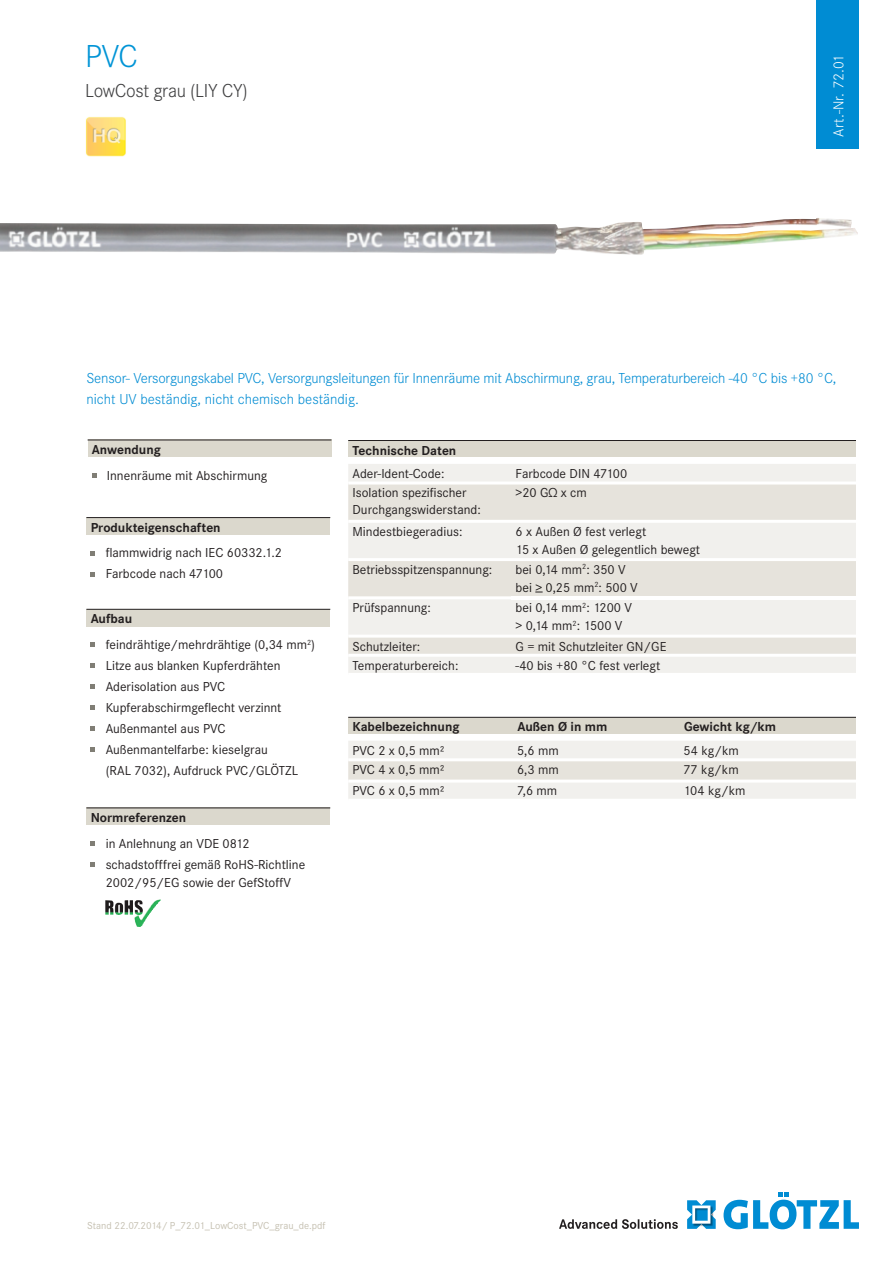
<style>
.page{position:relative;width:893px;height:1263px;background:#fff}
.page>*{position:absolute;margin:0;border:0;box-sizing:border-box;transform-origin:0 0}
.t1{font:300 33px "Corporate S";color:#0094d6}
.t2{font:300 19.5px "Corporate S";letter-spacing:-.02em;color:#3e3e3f}
.t3{font:300 15px/21px "Corporate S";letter-spacing:-.015em;color:#008cd3}
.t4{font:300 15px "Corporate S";letter-spacing:.01em;color:#fff}
.t5{font:13.5px/21px "Corporate S";color:#231f20}
.t6{font:700 13.5px "Corporate S";color:#231f20}
.t7{font:10.5px "Corporate S";color:#c5c0b1}
.s1{font-weight:700}
.s2{color:#1e1b19}
.s3{color:#211d1d}
</style>
<div class="page">
<svg style="left:687px;top:1200px;width:29px;height:29px"></svg>
<svg style="left:723px;top:1192px;width:136px;height:37px"></svg>
<div style="left:816px;top:0;width:43px;height:149px;background:#008cd3"></div>
<svg style="left:559px;top:1219px;width:119px;height:10px"></svg>
<div style="left:88px;top:440px;width:243px;height:17px;background:#dbd8cd"></div>
<hr style="left:88px;top:440px;width:243px;height:1px;background:#231f20">
<svg style="left:92px;top:473px;width:4px;height:5px"></svg>
<div style="left:86px;top:518px;width:244px;height:17px;background:#dbd8cd"></div>
<hr style="left:86px;top:517px;width:244px;height:1px;background:#231f20">
<svg style="left:91px;top:551px;width:4px;height:4px"></svg>
<svg style="left:91px;top:572px;width:4px;height:4px"></svg>
<div style="left:86px;top:609px;width:244px;height:17px;background:#dbd8cd"></div>
<hr style="left:86px;top:609px;width:244px;height:1px;background:#231f20">
<svg style="left:91px;top:642px;width:4px;height:5px"></svg>
<svg style="left:91px;top:663px;width:4px;height:5px"></svg>
<svg style="left:91px;top:684px;width:4px;height:5px"></svg>
<svg style="left:91px;top:705px;width:4px;height:5px"></svg>
<svg style="left:91px;top:726px;width:4px;height:5px"></svg>
<svg style="left:91px;top:747px;width:4px;height:5px"></svg>
<div style="left:86px;top:808px;width:244px;height:17px;background:#dbd8cd"></div>
<hr style="left:86px;top:807px;width:244px;height:1px;background:#231f20">
<svg style="left:91px;top:841px;width:4px;height:5px"></svg>
<svg style="left:91px;top:862px;width:4px;height:5px"></svg>
<div style="left:858px;top:662px;width:16px;height:538px;background:#fff"></div>
<img style="left:85px;top:117px;width:41px;height:39px">
<div style="left:348px;top:440px;width:540px;height:17px;background:#dbd8cd"></div>
<div style="left:348px;top:464px;width:508px;height:209px;background:#f1f0ed"></div>
<svg style="left:348px;top:484px;width:508px;height:170px;background:#ebe9e3"></svg>
<hr style="left:348px;top:440px;width:540px;height:1px;background:#231f20">
<hr style="left:348px;top:481px;width:540px;height:3px;background:#fff">
<hr style="left:348px;top:596px;width:163px;height:3px;background:#fff">
<hr style="left:511px;top:596px;width:377px;height:3px;background:#fff">
<hr style="left:348px;top:635px;width:540px;height:3px;background:#fff">
<hr style="left:348px;top:654px;width:540px;height:3px;background:#fff">
<hr style="left:348px;top:520px;width:540px;height:3px;background:#fff">
<hr style="left:348px;top:558px;width:540px;height:3px;background:#fff">
<svg style="left:348px;top:718px;width:508px;height:81px;background:#ebe9e4"></svg>
<hr style="left:348px;top:717px;width:542px;height:1px;background:#231f20">
<hr style="left:348px;top:758px;width:541px;height:3px;background:#fff">
<hr style="left:348px;top:779px;width:541px;height:3px;background:#fff">
<div style="left:857px;top:425px;width:36px;height:561px;background:#fff"></div>
<img style="left:0;top:218px;width:858px;height:37px">
<img style="left:105px;top:899px;width:56px;height:28px">
<img style="left:519px;top:580px;width:33px;height:33px">
<img style="left:519px;top:583px;width:33px;height:11px">
<h1 class="t1" style="left:85px;top:46px;width:54px">PVC</h1>
<h2 class="t2" style="left:85px;top:84px;width:164px">LowCost grau (LIY CY)</h2>
<p class="t4" style="left:833px;top:137px;width:85px;rotate:-90deg">Art.-Nr. 72.01</p>
<p class="t3" style="left:86px;top:369px;width:751px">Sensor- Versorgungskabel PVC, Versorgungsleitungen für Innenräume mit Abschirmung, grau, Temperaturbereich -40 °C bis +80 °C, nicht UV beständig, nicht chemisch beständig.</p>
<p class="t6" style="left:92px;top:445px;width:71px">Anwendung</p>
<p class="t5" style="left:107px;top:466px;width:162px">Innenräume mit Abschirmung</p>
<p class="t6" style="left:91px;top:523px;width:131px">Produkteigenschaften</p>
<p class="t5" style="left:106px;top:544px;width:178px">flammwidrig nach IEC 60332.1.2<br>Farbcode nach 47100</p>
<p class="t5" style="left:106px;top:607px;width:211px;line-height:26px;text-indent:-15px"><span class="s1">Aufbau<br></span>feindrähtige/mehrdrähtige (0,34 mm<sup>2</sup>)</p>
<p class="t5" style="left:106px;top:657px;width:194px">Litze aus blanken Kupferdrähten<br>Aderisolation aus PVC<br>Kupferabschirmgeflecht verzinnt<br>Außenmantel aus PVC<br>Außenmantelfarbe: kieselgrau<br>(RAL 7032), Aufdruck PVC/GLÖTZL</p>
<p class="t6" style="left:91px;top:813px;width:97px">Normreferenzen</p>
<p class="t5" style="left:106px;top:834px;width:201px">in Anlehnung an VDE 0812 schadstofffrei gemäß RoHS-Richtline</p>
<p class="t5" style="left:106px;top:873px;width:187px">2002/95/EG sowie der GefStoffV</p>
<p class="t6" style="left:352px;top:446px;width:105px">Technische Daten</p>
<p class="t5" style="left:352px;top:465px;width:94px">Ader-Ident-Code:</p>
<p class="t5" style="left:516px;top:465px;width:113px">Farbcode DIN 47100</p>
<p class="t5" style="left:352px;top:486px;width:130px;line-height:16.2px">Isolation spezifischer<br>Durchgangswiderstand:</p>
<p class="t5" style="left:516px;top:484px;width:73px">&gt;20 GΩ x cm</p>
<p class="t5" style="left:352px;top:522px;width:111px">Mindestbiegeradius:</p>
<p class="t5" style="left:516px;top:524px;width:186px;line-height:18px">6 x Außen Ø fest verlegt<br>15 x Außen Ø gelegentlich bewegt</p>
<p class="t5" style="left:352px;top:560px;width:141px">Betriebsspitzenspannung:</p>
<p class="t5" style="left:516px;top:562px;width:124px;line-height:18px">bei 0,14 mm<sup>2</sup>: 350 V <span class="s2">bei &gt; 0</span>,25 mm<sup>2</sup>: 500 V</p>
<p class="t5" style="left:352px;top:599px;width:80px">Prüfspannung:</p>
<p class="t5" style="left:516px;top:600px;width:118px;line-height:18px"><span class="s3">bei 0,14</span> mm<sup>2</sup>: 1200 V &gt; 0,14 mm<sup>2</sup>: 1500 V</p>
<p class="t5" style="left:352px;top:637px;width:69px">Schutzleiter:</p>
<p class="t5" style="left:516px;top:637px;width:152px">G = mit Schutzleiter GN/GE</p>
<p class="t5" style="left:352px;top:656px;width:107px">Temperaturbereich:</p>
<p class="t5" style="left:516px;top:656px;width:146px">-40 bis +80 °C fest verlegt</p>
<p class="t6" style="left:352px;top:722px;width:109px">Kabelbezeichnung</p>
<p class="t6" style="left:517px;top:722px;width:91px">Außen Ø in mm</p>
<p class="t6" style="left:684px;top:722px;width:94px">Gewicht kg/km</p>
<p class="t5" style="left:352px;top:741px;width:94px">PVC 2 x 0,5 mm²</p>
<p class="t5" style="left:517px;top:741px;width:43px">5,6 mm</p>
<p class="t5" style="left:684px;top:741px;width:57px">54 kg/km</p>
<p class="t5" style="left:352px;top:761px;width:94px">PVC 4 x 0,5 mm²</p>
<p class="t5" style="left:517px;top:761px;width:43px">6,3 mm</p>
<p class="t5" style="left:684px;top:761px;width:57px">77 kg/km</p>
<p class="t5" style="left:352px;top:782px;width:94px">PVC 6 x 0,5 mm²</p>
<p class="t5" style="left:517px;top:782px;width:42px">7,6 mm</p>
<p class="t5" style="left:684px;top:782px;width:63px">104 kg/km</p>
<p class="t7" style="left:87px;top:1222px;width:240px">Stand 22.07.2014/ P_72.01_LowCost_PVC_grau_de.pdf</p>
</div>
